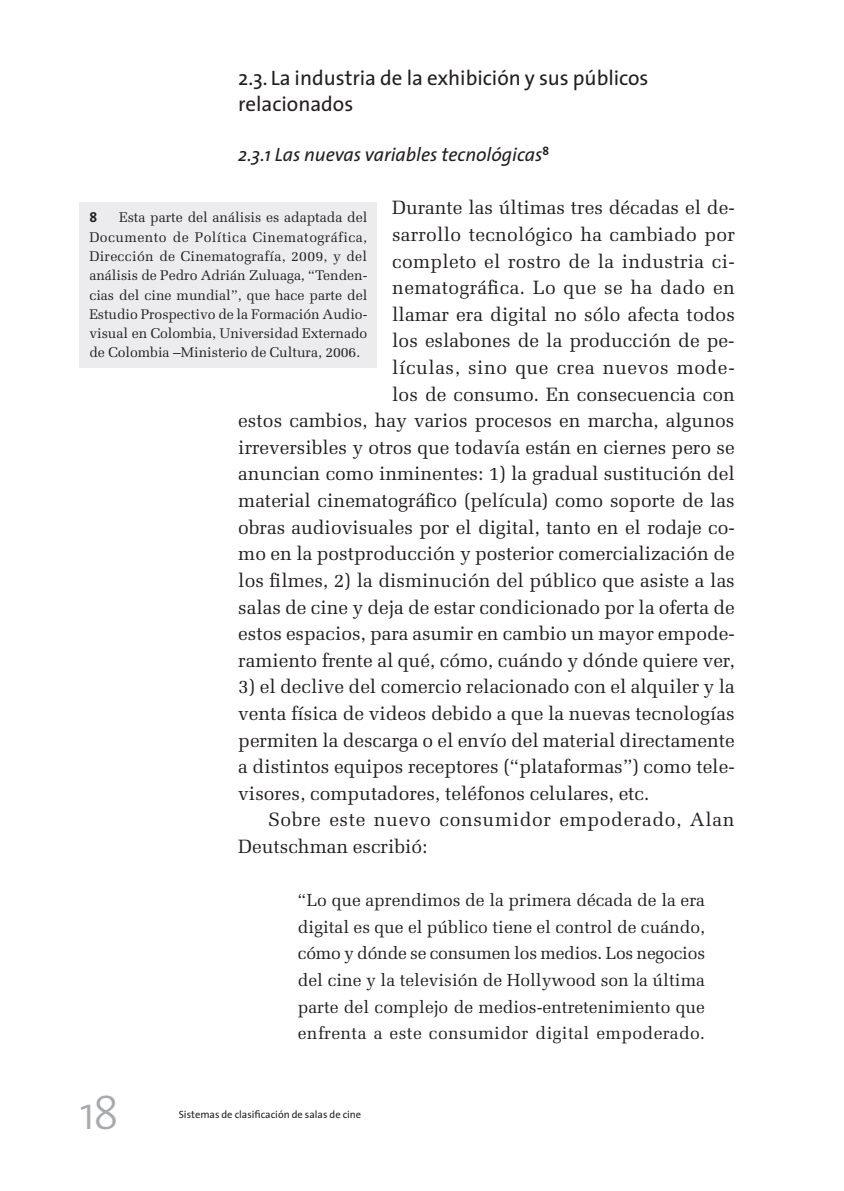
<style>
.page{position:relative;width:844px;height:1191px;background:#fff}
.page>*{position:absolute;margin:0;border:0;box-sizing:border-box;transform-origin:0 0}
.t1{font:300 47.25px "The Sans";color:#a8a9ad}
.t2{font:21px/26.6px "The Sans";color:#231f20}
.t3{font:19.25px/26.6px "Melior";color:#231f20;text-align:right}
.t4{font:19.25px/26.6px "Melior";letter-spacing:.035em;color:#231f20}
.t5{font:italic 19.25px "The Sans";color:#231f20}
.t6{font:17.5px/26.6px "Melior";letter-spacing:.02em;color:#231f20;text-align:justify}
.t7{font:14px/19.2px "Melior";color:#231f20;text-align:justify}
.t8{font:700 14px "The Sans";color:#231f20}
.t9{font:10.5px "The Sans";color:#231f20}
</style>
<div class="page">
<div style="left:79px;top:202px;width:298px;height:165px;background:#ececee"></div>
<p class="t2" style="left:238px;top:64px;width:411px">2.3. La industria de la exhibición y sus públicos relacionados</p>
<p class="t5" style="left:238px;top:139px;width:312px">2.3.1 Las nuevas variables tecnológicas<sup>8</sup></p>
<p class="t3" style="left:238px;top:194px;width:498px">Durante las últimas tres décadas el de-<br>sarrollo tecnológico ha cambiado por<br>completo el rostro de la industria ci-<br>nematográfica. Lo que se ha dado en<br>llamar era digital no sólo afecta todos<br>los eslabones de la producción de pe-<br>lículas, sino que crea nuevos mode-<br>los de consumo. En consecuencia con<br>estos cambios, hay varios procesos en marcha, algunos irreversibles y otros que todavía están en ciernes pero se anuncian como inminentes: 1) la gradual sustitución del material cinematográfico (película) como soporte de las obras audiovisuales por el digital, tanto en el rodaje co&shy;mo en la postproducción y posterior comercialización de los filmes, 2) la disminución del público que asiste a las salas de cine y deja de estar condicionado por la oferta de estos espacios, para asumir en cambio un mayor empode&shy;ramiento frente al qué, cómo, cuándo y dónde quiere ver,</p>
<p class="t3" style="left:238px;top:673px;width:498px;text-align:justify">3) el declive del comercio relacionado con el alquiler y la venta física de videos debido a que la nuevas tecnologías permiten la descarga o el envío del material directamente a distintos equipos receptores (“plataformas”) como tele&shy;visores, computadores, teléfonos celulares, etc.</p>
<p class="t4" style="left:238px;top:806px;width:497px;text-indent:30px">Sobre este nuevo consumidor empoderado, Alan<br>Deutschman escribió:</p>
<p class="t6" style="left:298px;top:887px;width:408px">“Lo que aprendimos de la primera década de la era digital es que el público tiene el control de cuándo, cómo y dónde se consumen los medios. Los negocios del cine y la televisión de Hollywood son la última parte del complejo de medios-entretenimiento que enfrenta a este consumidor digital empoderado.</p>
<p class="t7" style="left:89px;top:208px;width:279px;text-indent:30px">Esta parte del análisis es adaptada del Documento de Política Cinematográfica, Dirección de Cinematografía, 2009, y del análisis de Pedro Adrián Zuluaga, “Tenden&shy;cias del cine mundial”, que hace parte del Estudio Prospectivo de la Formación Audio&shy;visual en Colombia, Universidad Externado de Colombia –Ministerio de Cultura, 2006.</p>
<p class="t8" style="left:89px;top:206px;width:9px">8</p>
<h1 class="t1" style="left:79px;top:1073px;width:41px">18</h1>
<p class="t9" style="left:179px;top:1105px;width:184px">Sistemas de clasificación de salas de cine</p>
</div>
